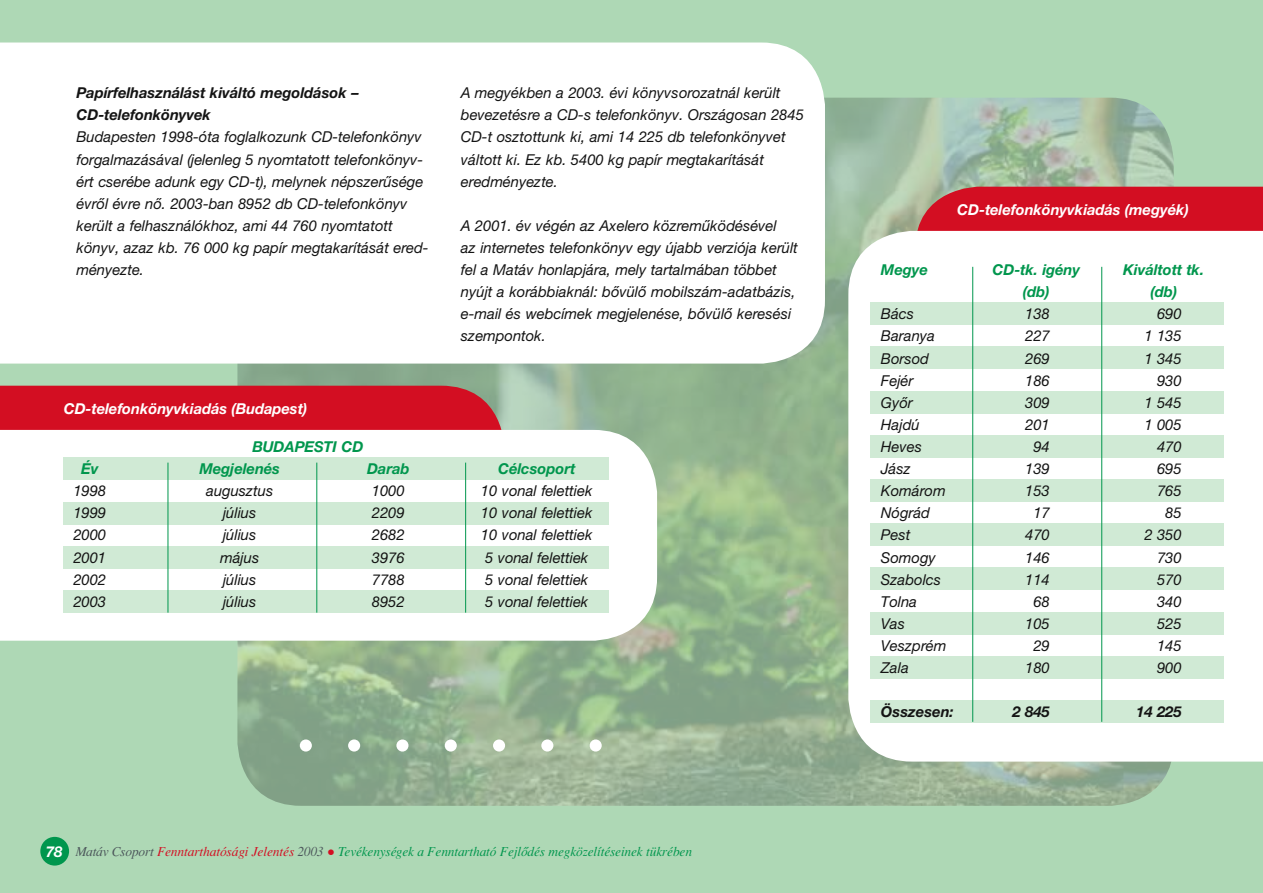
<style>
.page{position:relative;width:1263px;height:893px;background:#aed8b5}
.page>*{position:absolute;margin:0;border:0;box-sizing:border-box;transform-origin:0 0}
.t1{font:italic 15px/22px "Helvetica Neue H";letter-spacing:-.005em;color:#141414}
.t2{font:italic 700 15px "Helvetica Neue H";letter-spacing:-.005em;color:#00964d}
.t3{font:italic 700 15px/22px "Helvetica Neue H";letter-spacing:-.005em;color:#141414}
.t4{font:italic 700 15px "Helvetica Neue H";letter-spacing:-.005em;color:#fff}
.t5{font:italic 13.5px "Times H";letter-spacing:-.01em;color:#00964d}
.s1{color:#4b565a}
.s2{color:#d30e22}
.s3{font-size:22.5px;color:#d30e22}
</style>
<div class="page">
<img style="left:237px;top:98px;width:937px;height:708px">
<div style="left:0;top:386px;width:505px;height:44px;background:#d30e22"></div>
<div style="left:0;top:430px;width:657px;height:211px;background:#fff"></div>
<div style="left:0;top:43px;width:825px;height:321px;background:#fff"></div>
<div style="left:40px;top:837px;width:29px;height:29px;background:#00964d;border-radius:50%"></div>
<div style="left:64px;top:458px;width:545px;height:22px;background:#d0ead5"></div>
<div style="left:64px;top:502px;width:545px;height:22px;background:#d0ead5"></div>
<div style="left:64px;top:546px;width:545px;height:22px;background:#d0ead5"></div>
<div style="left:64px;top:590px;width:545px;height:23px;background:#d0ead5"></div>
<hr style="left:168px;top:463px;width:1px;height:150px;background:#00964d">
<hr style="left:316px;top:463px;width:1px;height:150px;background:#00964d">
<hr style="left:465px;top:463px;width:1px;height:150px;background:#00964d">
<svg style="left:915px;top:187px;width:348px;height:44px;background:#d01729"></svg>
<div style="left:848px;top:231px;width:415px;height:531px;background:#fff"></div>
<div style="left:870px;top:303px;width:354px;height:22px;background:#d0ead5"></div>
<div style="left:870px;top:347px;width:354px;height:22px;background:#d0ead5"></div>
<div style="left:870px;top:391px;width:354px;height:22px;background:#d0ead5"></div>
<div style="left:870px;top:435px;width:354px;height:22px;background:#d0ead5"></div>
<div style="left:870px;top:479px;width:354px;height:23px;background:#d0ead5"></div>
<div style="left:870px;top:524px;width:354px;height:22px;background:#d0ead5"></div>
<div style="left:870px;top:568px;width:354px;height:22px;background:#d0ead5"></div>
<div style="left:870px;top:612px;width:354px;height:22px;background:#d0ead5"></div>
<div style="left:870px;top:656px;width:354px;height:22px;background:#d0ead5"></div>
<div style="left:870px;top:701px;width:354px;height:22px;background:#d0ead5"></div>
<hr style="left:972px;top:267px;width:1px;height:455px;background:#00964d">
<hr style="left:1101px;top:267px;width:1px;height:455px;background:#00964d">
<div style="left:300px;top:739px;width:12px;height:12px;background:#fff;border-radius:50%"></div>
<div style="left:348px;top:739px;width:12px;height:12px;background:#fff;border-radius:50%"></div>
<div style="left:396px;top:739px;width:12px;height:12px;background:#fff;border-radius:50%"></div>
<div style="left:445px;top:739px;width:12px;height:12px;background:#fff;border-radius:50%"></div>
<div style="left:493px;top:739px;width:12px;height:12px;background:#fff;border-radius:50%"></div>
<div style="left:541px;top:739px;width:12px;height:12px;background:#fff;border-radius:50%"></div>
<div style="left:590px;top:739px;width:12px;height:12px;background:#fff;border-radius:50%"></div>
<p class="t3" style="left:76px;top:82px;width:284px">Papírfelhasználást kiváltó megoldások –<br>CD-telefonkönyvek</p>
<p class="t1" style="left:76px;top:126px;width:354px">Budapesten 1998-óta foglalkozunk CD-telefonkönyv forgalmazásával (jelenleg 5 nyomtatott telefonkönyv&shy;ért cserébe adunk egy CD-t), melynek népszerûsége évrôl évre nô. 2003-ban 8952 db CD-telefonkönyv került a felhasználókhoz, ami 44 760 nyomtatott könyv, azaz kb. 76 000 kg papír megtakarítását ered&shy;ményezte.</p>
<p class="t4" style="left:64px;top:400px;width:245px">CD-telefonkönyvkiadás (Budapest)</p>
<p class="t2" style="left:252px;top:437px;width:112px">BUDAPESTI CD</p>
<p class="t1" style="left:461px;top:82px;width:344px">A megyékben a 2003. évi könyvsorozatnál került bevezetésre a CD-s telefonkönyv. Országosan 2845<br>CD-t osztottunk ki, ami 14 225 db telefonkönyvet váltott ki. Ez kb. 5400 kg papír megtakarítását eredményezte.</p>
<p class="t1" style="left:461px;top:214px;width:338px">A 2001. év végén az Axelero közremûködésével<br>az internetes telefonkönyv egy újabb verziója került fel a Matáv honlapjára, mely tartalmában többet nyújt a korábbiaknál: bôvülô mobilszám-adatbázis, e-mail és webcímek megjelenése, bôvülô keresési szempontok.</p>
<p class="t2" style="left:81px;top:459px;width:19px">Év</p>
<p class="t2" style="left:199px;top:459px;width:82px">Megjelenés</p>
<p class="t2" style="left:367px;top:459px;width:44px">Darab</p>
<p class="t2" style="left:498px;top:459px;width:79px">Célcsoport</p>
<p class="t1" style="left:73px;top:480px;width:34px">1998</p>
<p class="t1" style="left:206px;top:480px;width:69px">augusztus</p>
<p class="t1" style="left:372px;top:480px;width:34px">1000</p>
<p class="t1" style="left:481px;top:480px;width:113px">10 vonal felettiek</p>
<p class="t1" style="left:73px;top:502px;width:34px">1999</p>
<p class="t1" style="left:223px;top:502px;width:35px">július</p>
<p class="t1" style="left:372px;top:502px;width:34px">2209</p>
<p class="t1" style="left:481px;top:502px;width:113px">10 vonal felettiek</p>
<p class="t1" style="left:73px;top:524px;width:34px">2000</p>
<p class="t1" style="left:223px;top:524px;width:35px">július</p>
<p class="t1" style="left:372px;top:524px;width:34px">2682</p>
<p class="t1" style="left:481px;top:524px;width:113px">10 vonal felettiek</p>
<p class="t1" style="left:73px;top:546px;width:34px">2001</p>
<p class="t1" style="left:220px;top:546px;width:41px">május</p>
<p class="t1" style="left:372px;top:546px;width:34px">3976</p>
<p class="t1" style="left:485px;top:546px;width:105px">5 vonal felettiek</p>
<p class="t1" style="left:73px;top:568px;width:34px">2002</p>
<p class="t1" style="left:223px;top:568px;width:35px">július</p>
<p class="t1" style="left:372px;top:568px;width:34px">7788</p>
<p class="t1" style="left:485px;top:568px;width:105px">5 vonal felettiek</p>
<p class="t1" style="left:73px;top:590px;width:34px">2003</p>
<p class="t1" style="left:223px;top:590px;width:35px">július</p>
<p class="t1" style="left:372px;top:590px;width:34px">8952</p>
<p class="t1" style="left:485px;top:590px;width:105px">5 vonal felettiek</p>
<p class="t4" style="left:46px;top:842px;width:18px">78</p>
<p class="t5" style="left:76px;top:843px;width:618px"><span class="s1">Matáv Csoport</span> <span class="s2">Fenntarthatósági Jelentés</span> <span class="s1">2003</span> <span class="s3">•</span> Tevékenységek a Fenntartható Fejlôdés megközelítéseinek tükrében</p>
<p class="t4" style="left:957px;top:201px;width:233px">CD-telefonkönyvkiadás (megyék)</p>
<p class="t2" style="left:881px;top:260px;width:49px">Megye</p>
<p class="t2" style="left:992px;top:260px;width:89px">CD-tk. igény</p>
<p class="t2" style="left:1123px;top:260px;width:82px">Kiváltott tk.</p>
<p class="t2" style="left:1023px;top:283px;width:28px">(db)</p>
<p class="t2" style="left:1150px;top:283px;width:28px">(db)</p>
<p class="t1" style="left:881px;top:303px;width:35px">Bács</p>
<p class="t1" style="left:1025px;top:303px;width:26px">138</p>
<p class="t1" style="left:1157px;top:303px;width:26px">690</p>
<p class="t1" style="left:881px;top:325px;width:56px">Baranya</p>
<p class="t1" style="left:1025px;top:325px;width:26px">227</p>
<p class="t1" style="left:1144px;top:325px;width:39px">1 135</p>
<p class="t1" style="left:881px;top:347px;width:50px">Borsod</p>
<p class="t1" style="left:1025px;top:347px;width:26px">269</p>
<p class="t1" style="left:1144px;top:347px;width:39px">1 345</p>
<p class="t1" style="left:881px;top:369px;width:34px">Fejér</p>
<p class="t1" style="left:1025px;top:369px;width:26px">186</p>
<p class="t1" style="left:1157px;top:369px;width:26px">930</p>
<p class="t1" style="left:881px;top:391px;width:33px">Gyôr</p>
<p class="t1" style="left:1025px;top:391px;width:26px">309</p>
<p class="t1" style="left:1144px;top:391px;width:39px">1 545</p>
<p class="t1" style="left:881px;top:413px;width:40px">Hajdú</p>
<p class="t1" style="left:1025px;top:413px;width:26px">201</p>
<p class="t1" style="left:1144px;top:413px;width:39px">1 005</p>
<p class="t1" style="left:881px;top:435px;width:43px">Heves</p>
<p class="t1" style="left:1033px;top:435px;width:18px">94</p>
<p class="t1" style="left:1157px;top:435px;width:26px">470</p>
<p class="t1" style="left:881px;top:457px;width:32px">Jász</p>
<p class="t1" style="left:1025px;top:457px;width:26px">139</p>
<p class="t1" style="left:1157px;top:457px;width:26px">695</p>
<p class="t1" style="left:881px;top:480px;width:66px">Komárom</p>
<p class="t1" style="left:1025px;top:480px;width:26px">153</p>
<p class="t1" style="left:1157px;top:480px;width:26px">765</p>
<p class="t1" style="left:881px;top:502px;width:51px">Nógrád</p>
<p class="t1" style="left:1033px;top:502px;width:18px">17</p>
<p class="t1" style="left:1165px;top:502px;width:18px">85</p>
<p class="t1" style="left:881px;top:524px;width:31px">Pest</p>
<p class="t1" style="left:1025px;top:524px;width:26px">470</p>
<p class="t1" style="left:1144px;top:524px;width:39px">2 350</p>
<p class="t1" style="left:881px;top:546px;width:56px">Somogy</p>
<p class="t1" style="left:1025px;top:546px;width:26px">146</p>
<p class="t1" style="left:1157px;top:546px;width:26px">730</p>
<p class="t1" style="left:881px;top:568px;width:62px">Szabolcs</p>
<p class="t1" style="left:1025px;top:568px;width:26px">114</p>
<p class="t1" style="left:1157px;top:568px;width:26px">570</p>
<p class="t1" style="left:881px;top:590px;width:38px">Tolna</p>
<p class="t1" style="left:1033px;top:590px;width:18px">68</p>
<p class="t1" style="left:1157px;top:590px;width:26px">340</p>
<p class="t1" style="left:881px;top:612px;width:26px">Vas</p>
<p class="t1" style="left:1025px;top:612px;width:26px">105</p>
<p class="t1" style="left:1157px;top:612px;width:26px">525</p>
<p class="t1" style="left:881px;top:634px;width:67px">Veszprém</p>
<p class="t1" style="left:1033px;top:634px;width:18px">29</p>
<p class="t1" style="left:1157px;top:634px;width:26px">145</p>
<p class="t1" style="left:881px;top:656px;width:30px">Zala</p>
<p class="t1" style="left:1025px;top:656px;width:26px">180</p>
<p class="t1" style="left:1157px;top:656px;width:26px">900</p>
<p class="t3" style="left:881px;top:701px;width:74px">Összesen:</p>
<p class="t3" style="left:1012px;top:701px;width:39px">2 845</p>
<p class="t3" style="left:1136px;top:701px;width:47px">14 225</p>
</div>
